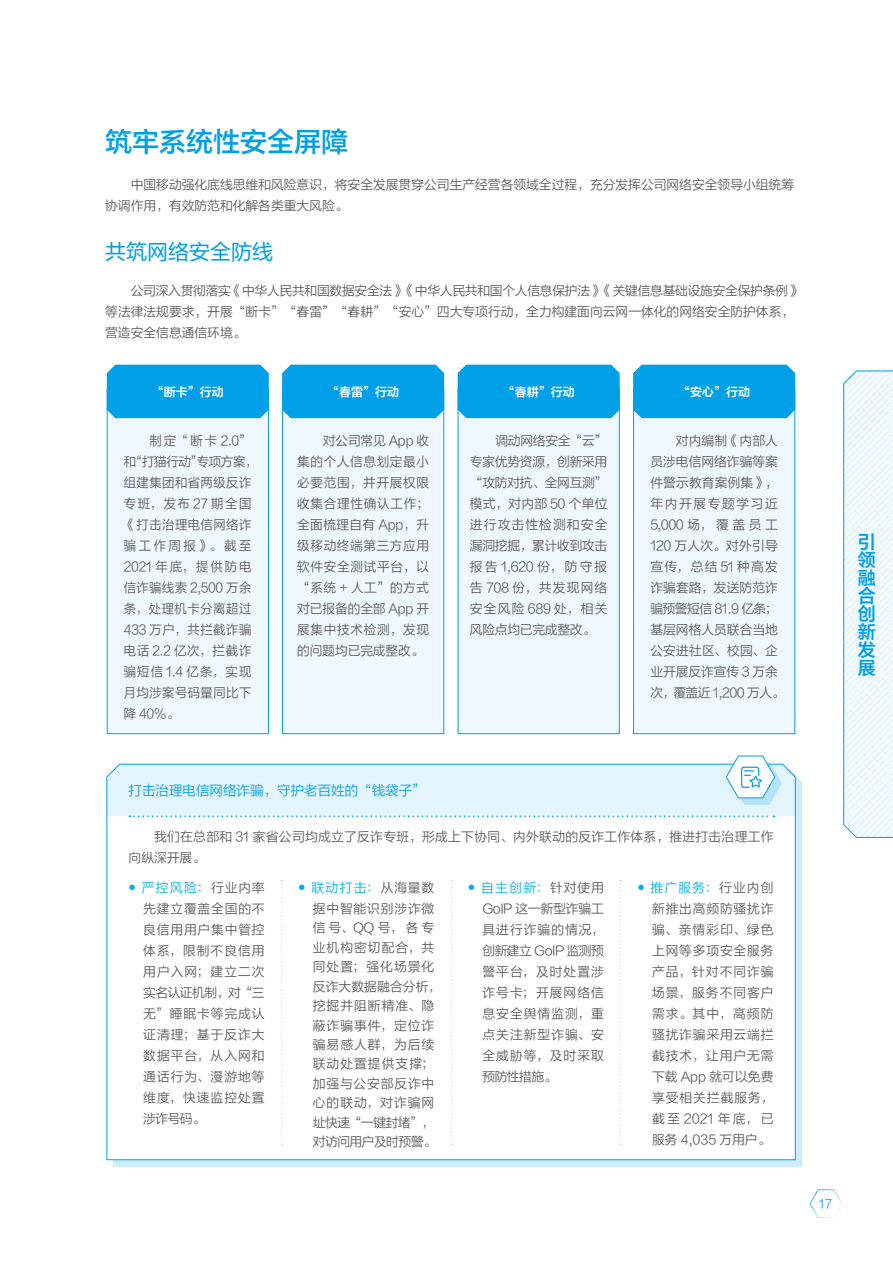
<style>
.page{position:relative;width:893px;height:1263px;background:#fff}
.page>*{position:absolute;margin:0;border:0;box-sizing:border-box;transform-origin:0 0}
.t1{font:27px "FZLTZHK GBK1 0";color:#00a0e9}
.t2{font:21px "FZLTHK GBK1 0";color:#00a0e9}
.t3{font:18px/18px "FZLTZCHK GBK1 0";color:#00a0e9;text-align:justify}
.t4{font:13.5px "FZLTXIHK GBK1 0";color:#00a0e9}
.t5{font:12.75px/21px "FZLTXIHK GBK1 0";letter-spacing:.01em;color:#595757;text-align:justify}
.t6{font:12.75px/21px "FZLTXIHK GBK1 0";letter-spacing:.035em;color:#595757}
.t7{font:12.75px/21px "FZLTXIHK GBK1 0";letter-spacing:-.01em;color:#595757}
.t8{font:12.75px/19.5px "FZLTXIHK GBK1 0";letter-spacing:.08em;color:#595757}
.t9{font:12.75px/21px "FZLTXIHK GBK1 0";letter-spacing:.065em;color:#595757;text-align:right}
.t10{font:12px "FZLTZCHK GBK1 0";color:#fff}
.t11{font:12px "FZLTXIHK GBK1 0";color:#00a0e9}
.s1{font-size:7.5px;color:#00afec}
.s2{color:#00afec}
</style>
<div class="page">
<svg style="left:809px;top:1189px;width:34px;height:29px"></svg>
<svg style="left:843px;top:370px;width:50px;height:468px"></svg>
<div style="left:107px;top:389px;width:162px;height:345px;background:#eff8fe;border:1px solid #00a0e9"></div>
<div style="left:458px;top:389px;width:162px;height:345px;background:#eff8fe;border:1px solid #00a0e9"></div>
<div style="left:282px;top:389px;width:162px;height:345px;background:#eff8fe;border:1px solid #00a0e9"></div>
<div style="left:633px;top:389px;width:162px;height:345px;background:#eff8fe;border:1px solid #00a0e9"></div>
<div style="left:282px;top:365px;width:162px;height:53px;background:#00a0e9"></div>
<div style="left:458px;top:365px;width:162px;height:53px;background:#00a0e9"></div>
<div style="left:633px;top:365px;width:162px;height:53px;background:#00a0e9"></div>
<div style="left:107px;top:365px;width:162px;height:53px;background:#00a0e9"></div>
<div style="left:113px;top:770px;width:689px;height:396px;background:#00a0e9;opacity:.2"></div>
<svg style="left:106px;top:770px;width:690px;height:390px"></svg>
<svg style="left:107px;top:755px;width:688px;height:62px"></svg>
<svg style="left:281px;top:880px;width:2px;height:265px"></svg>
<svg style="left:451px;top:880px;width:2px;height:265px"></svg>
<svg style="left:620px;top:880px;width:1px;height:265px"></svg>
<h1 class="t1" style="left:105px;top:127px;width:244px">筑牢系统性安全屏障</h1>
<p class="t5" style="left:105px;top:174px;width:690px;text-indent:26px">中国移动强化底线思维和风险意识，将安全发展贯穿公司生产经营各领域全过程，充分发挥公司网络安全领导小组统筹协调作用，有效防范和化解各类重大风险。</p>
<h2 class="t2" style="left:105px;top:240px;width:169px">共筑网络安全防线</h2>
<p class="t7" style="left:105px;top:280px;width:697px;text-indent:26px">公司深入贯彻落实《中华人民共和国数据安全法》《中华人民共和国个人信息保护法》《关键信息基础设施安全保护条例》等法律法规要求，开展“断卡”“春雷”“春耕”“安心”四大专项行动，全力构建面向云网一体化的网络安全防护体系，营造安全信息通信环境。</p>
<p class="t10" style="left:152px;top:385px;width:73px">“断卡”行动</p>
<p class="t10" style="left:327px;top:385px;width:74px">“春雷”行动</p>
<p class="t10" style="left:503px;top:385px;width:73px">“春耕”行动</p>
<p class="t10" style="left:678px;top:385px;width:73px">“安心”行动</p>
<p class="t6" style="left:124px;top:431px;width:135px;text-indent:26px">制定“断卡 2.0”和“打猫行动”专项方案，组建集团和省两级反诈专班，发布 27 期全国《打击治理电信网络诈骗工作周报》。截至<br>2021 年底，提供防电信诈骗线索 2,500 万余条，处理机卡分离超过<br>433 万户，共拦截诈骗电话 2.2 亿次，拦截诈骗短信 1.4 亿条，实现月均涉案号码量同比下降 40%。</p>
<p class="t5" style="left:297px;top:431px;width:133px;text-indent:26px">对公司常见 App 收集的个人信息划定最小必要范围，并开展权限收集合理性确认工作；全面梳理自有 App，升级移动终端第三方应用软件安全测试平台，以“系统 + 人工”的方式对已报备的全部 App 开展集中技术检测，发现的问题均已完成整改。</p>
<p class="t5" style="left:470px;top:431px;width:139px;text-indent:26px">调动网络安全“云”专家优势资源，创新采用“攻防对抗、全网互测”模式，对内部 50 个单位进行攻击性检测和安全漏洞挖掘，累计收到攻击报告1,620份，防守报告 708 份，共发现网络安全风险 689 处，相关风险点均已完成整改。</p>
<p class="t5" style="left:650px;top:431px;width:135px;text-align:left;text-indent:26px">对内编制《内部人员涉电信网络诈骗等案件警示教育案例集》，年内开展专题学习近<br>5,000 场，覆盖员工<br>120 万人次。对外引导宣传，总结 51 种高发诈骗套路，发送防范诈骗预警短信 81.9 亿条；基层网格人员联合当地公安进社区、校园、企业开展反诈宣传 3 万余次，覆盖近 1,200 万人。</p>
<p class="t4" style="left:129px;top:782px;width:299px">打击治理电信网络诈骗，守护老百姓的“钱袋子”</p>
<p class="t5" style="left:129px;top:827px;width:646px;text-indent:26px">我们在总部和 31 家省公司均成立了反诈专班，形成上下协同、内外联动的反诈工作体系，推进打击治理工作向纵深开展。</p>
<p class="t5" style="left:143px;top:877px;width:123px;text-indent:-15px"><span class="s1">●</span> <span class="s2">严控风险：</span>行业内率先建立覆盖全国的不良信用用户集中管控体系，限制不良信用用户入网；建立二次实名认证机制，对“三无”睡眠卡等完成认证清理；基于反诈大数据平台，从入网和通话行为、漫游地等维度，快速监控处置涉诈号码。</p>
<p class="t9" style="left:298px;top:877px;width:138px"><span class="s1">●</span> <span class="s2">联动打击：</span>从海量数据中智能识别涉诈微</p>
<p class="t8" style="left:313px;top:918px;width:129px">信号、QQ 号，各专业机构密切配合，共同处置；强化场景化反诈大数据融合分析，挖掘并阻断精准、隐蔽诈骗事件，定位诈骗易感人群，为后续联动处置提供支撑；加强与公安部反诈中心的联动，对诈骗网址快速“一键封堵”，对访问用户及时预警。</p>
<p class="t5" style="left:482px;top:877px;width:123px;text-indent:-15px"><span class="s1">●</span> <span class="s2">自主创新：</span>针对使用GoIP 这一新型诈骗工具进行诈骗的情况，创新建立 GoIP 监测预警平台，及时处置涉诈号卡；开展网络信息安全舆情监测，重点关注新型诈骗、安全威胁等，及时采取预防性措施。</p>
<p class="t5" style="left:652px;top:877px;width:123px;text-indent:-15px"><span class="s1">●</span> <span class="s2">推广服务：</span>行业内创新推出高频防骚扰诈骗、亲情彩印、绿色上网等多项安全服务产品，针对不同诈骗场景，服务不同客户需求。其中，高频防骚扰诈骗采用云端拦截技术，让用户无需下载 App 就可以免费享受相关拦截服务，截至2021年底，已服务 4,035 万用户。</p>
<p class="t11" style="left:819px;top:1197px;width:15px">17</p>
<h3 class="t3" style="left:858px;top:533px;width:19px">引领融合创新发展</h3>
</div>
